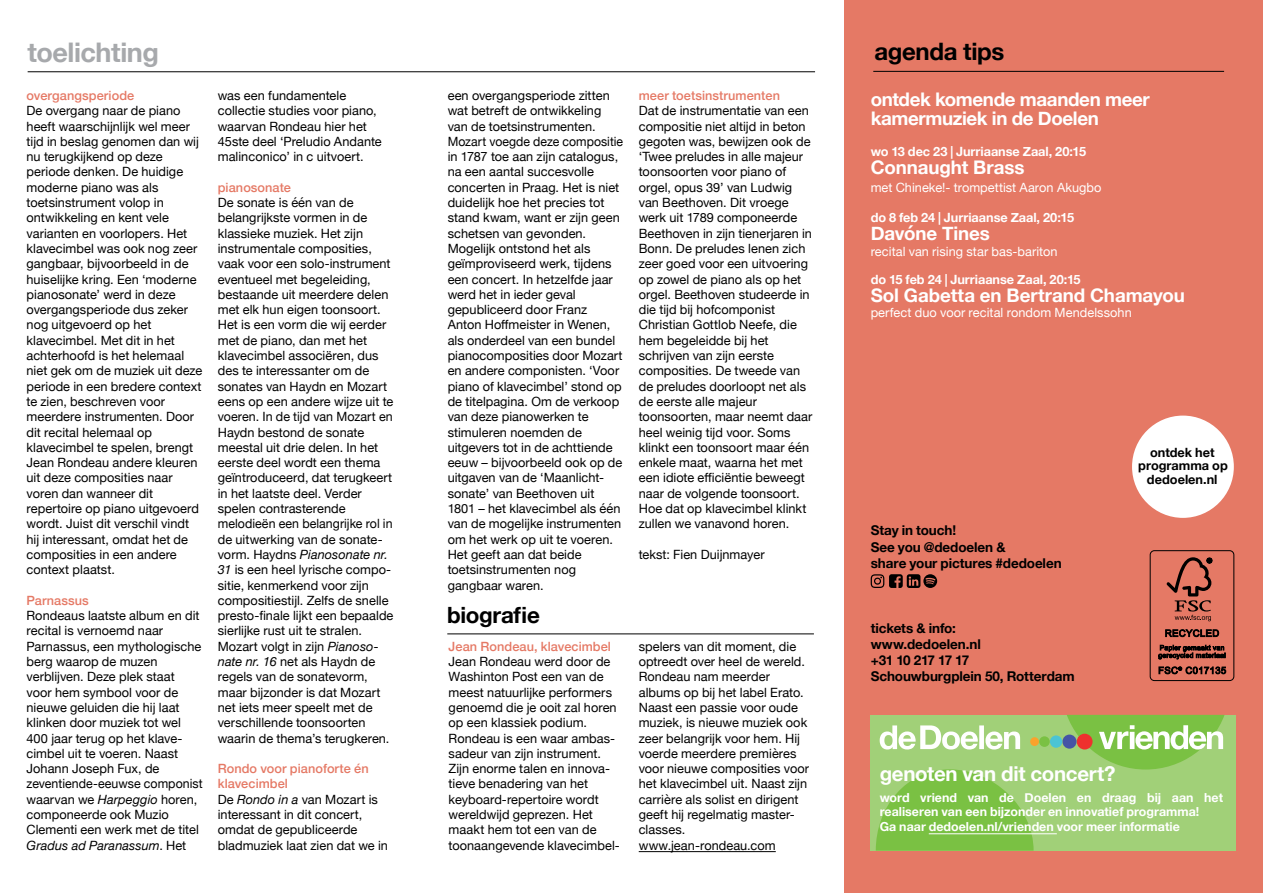
<style>
.page{position:relative;width:1263px;height:893px;background:#fff}
.page>*{position:absolute;margin:0;border:0;box-sizing:border-box;transform-origin:0 0}
.t1{font:700 27px "Helvetica Neue";letter-spacing:-.02em;color:#a7a9ac}
.t2{font:700 24px "Helvetica Neue";letter-spacing:-.015em;color:#000}
.t3{font:700 22.35px "Helvetica Neue";letter-spacing:-.015em;color:#000}
.t4{font:700 20.55px "Helvetica Neue";letter-spacing:-.015em;color:#fff}
.t5{font:700 18.75px/19.5px "Helvetica Neue";letter-spacing:-.015em;color:#fff}
.t6{font:700 13.5px/16.2px "Helvetica Neue";letter-spacing:-.005em;color:#000}
.t7{font:12.75px/15.3px "Helvetica Neue";letter-spacing:.005em;color:#000}
.t8{font:12.75px "Helvetica Neue";letter-spacing:.005em;color:#fff}
.t9{font:700 12.75px "Helvetica Neue";letter-spacing:-.005em;color:#fff}
.t10{font:500 12.75px "Helvetica Neue";letter-spacing:.005em;color:#e57965}
.t11{font:700 12.75px/13.5px "Helvetica Neue";color:#000;text-align:center}
.t12{font:700 12.45px/14.7px "Helvetica Neue";color:#fff}
.s1{font-style:italic}
.s2{font-weight:500;color:#e57965}
</style>
<div class="page">
<hr style="left:28px;top:72px;width:787px;height:1px;background:#000">
<hr style="left:639px;top:851px;width:137px;height:1px;background:#000">
<hr style="left:447px;top:634px;width:367px;height:1px;background:#000">
<div style="left:844px;top:0;width:419px;height:893px;background:#e57965"></div>
<svg style="left:871px;top:574px;width:66px;height:14px"></svg>
<div style="left:1150px;top:550px;width:84px;height:131px;border:1px solid #000;border-radius:4px"></div>
<svg style="left:1166px;top:557px;width:46px;height:64px"></svg>
<svg style="left:1165px;top:629px;width:54px;height:8px"></svg>
<svg style="left:1158px;top:645px;width:68px;height:14px"></svg>
<svg style="left:1158px;top:666px;width:68px;height:8px"></svg>
<hr style="left:873px;top:71px;width:351px;height:1px;background:#000">
<div style="left:871px;top:715px;width:365px;height:136px;background:#a1d078"></div>
<svg style="left:880px;top:725px;width:140px;height:24px"></svg>
<svg style="left:1067px;top:715px;width:157px;height:54px"></svg>
<div style="left:1077px;top:734px;width:15px;height:15px;background:#ee312e;border-radius:50%"></div>
<div style="left:1062px;top:735px;width:14px;height:14px;background:#4554a5;border-radius:50%"></div>
<div style="left:1050px;top:735px;width:12px;height:13px;background:#4bc4d4;border-radius:50%"></div>
<div style="left:1039px;top:736px;width:11px;height:11px;background:#7ac143;border-radius:50%"></div>
<div style="left:1030px;top:737px;width:9px;height:9px;background:#faa22c;border-radius:50%"></div>
<svg style="left:876px;top:769px;width:157px;height:82px"></svg>
<hr style="left:929px;top:833px;width:128px;height:1px;background:#fff">
<div style="left:1132px;top:416px;width:102px;height:102px;background:#fff;border-radius:50%"></div>
<h1 class="t1" style="left:28px;top:31px;width:133px">toelichting</h1>
<p class="t10" style="left:27px;top:85px;width:109px">overgangsperiode</p>
<p class="t7" style="left:27px;top:104px;width:177px">De overgang naar de piano heeft waarschijnlijk wel meer tijd in beslag genomen dan wij nu terugkijkend op deze periode denken. De huidige moderne piano was als toetsinstrument volop in ontwikkeling en kent vele varianten en voorlopers. Het klavecimbel was ook nog zeer gangbaar, bijvoorbeeld in de huiselijke kring. Een ‘moderne pianosonate’ werd in deze overgangsperiode dus zeker nog uitgevoerd op het klavecimbel. Met dit in het achterhoofd is het helemaal niet gek om de muziek uit deze periode in een bredere context te zien, beschreven voor meerdere instrumenten. Door dit recital helemaal op klavecimbel te spelen, brengt<br>Jean Rondeau andere kleuren uit deze composities naar voren dan wanneer dit repertoire op piano uitgevoerd wordt. Juist dit verschil vindt hij interessant, omdat het de composities in een andere context plaatst.</p>
<p class="t10" style="left:27px;top:590px;width:64px">Parnassus</p>
<p class="t7" style="left:27px;top:609px;width:178px">Rondeaus laatste album en dit recital is vernoemd naar<br>Parnassus, een mythologische berg waarop de muzen verblijven. Deze plek staat voor hem symbool voor de nieuwe geluiden die hij laat klinken door muziek tot wel<br>400 jaar terug op het klave&shy;cimbel uit te voeren. Naast<br>Johann Joseph Fux, de zeventiende-eeuwse componist waarvan we <span class="s1">Harpeggio</span> horen, componeerde ook Muzio<br>Clementi een werk met de titel<br><span class="s1">Gradus ad Paranassum</span>. Het</p>
<p class="t7" style="left:218px;top:88px;width:165px">was een fundamentele collectie studies voor piano, waarvan Rondeau hier het<br>45ste deel ‘Preludio Andante malinconico’ in c uitvoert.</p>
<p class="t10" style="left:218px;top:177px;width:75px">pianosonate</p>
<p class="t7" style="left:218px;top:196px;width:177px">De sonate is één van de belangrijkste vormen in de klassieke muziek. Het zijn instrumentale composities, vaak voor een solo-instrument eventueel met begeleiding, bestaande uit meerdere delen met elk hun eigen toonsoort.<br>Het is een vorm die wij eerder met de piano, dan met het klavecimbel associëren, dus des te interessanter om de sonates van Haydn en Mozart eens op een andere wijze uit te voeren. In de tijd van Mozart en<br>Haydn bestond de sonate meestal uit drie delen. In het eerste deel wordt een thema geïntroduceerd, dat terugkeert in het laatste deel. Verder spelen contrasterende melodieën een belangrijke rol in de uitwerking van de sonate&shy;vorm. Haydns <span class="s1">Pianosonate nr.<br>31</span> is een heel lyrische compo&shy;sitie, kenmerkend voor zijn compositiestijl. Zelfs de snelle presto-finale lijkt een bepaalde sierlijke rust uit te stralen.<br>Mozart volgt in zijn <span class="s1">Pianoso&shy;nate nr. 16</span> net als Haydn de regels van de sonatevorm, maar bijzonder is dat Mozart net iets meer speelt met de verschillende toonsoorten waarin de thema’s terugkeren.</p>
<p class="t7" style="left:218px;top:762px;width:172px"><span class="s2">Rondo voor pianoforte én klavecimbel<br></span>De <span class="s1">Rondo in a</span> van Mozart is interessant in dit concert, omdat de gepubliceerde bladmuziek laat zien dat we in</p>
<p class="t7" style="left:448px;top:88px;width:177px">een overgangsperiode zitten wat betreft de ontwikkeling van de toetsinstrumenten.<br>Mozart voegde deze compositie in 1787 toe aan zijn catalogus, na een aantal succesvolle concerten in Praag. Het is niet duidelijk hoe het precies tot stand kwam, want er zijn geen schetsen van gevonden.<br>Mogelijk ontstond het als geïmproviseerd werk, tijdens een concert. In hetzelfde jaar werd het in ieder geval gepubliceerd door Franz<br>Anton Hoffmeister in Wenen, als onderdeel van een bundel pianocomposities door Mozart en andere componisten. ‘Voor piano of klavecimbel’ stond op de titelpagina. Om de verkoop van deze pianowerken te stimuleren noemden de uitgevers tot in de achttiende eeuw – bijvoorbeeld ook op de uitgaven van de ‘Maanlicht&shy;sonate’ van Beethoven uit<br>1801 – het klavecimbel als één van de mogelijke instrumenten om het werk op uit te voeren.<br>Het geeft aan dat beide toetsinstrumenten nog gangbaar waren.</p>
<h3 class="t3" style="left:447px;top:597px;width:94px">biografie</h3>
<p class="t10" style="left:449px;top:636px;width:164px">Jean Rondeau, klavecimbel</p>
<p class="t7" style="left:449px;top:655px;width:173px">Jean Rondeau werd door de<br>Washinton Post een van de meest natuurlijke performers genoemd die je ooit zal horen op een klassiek podium.<br>Rondeau is een waar ambas&shy;sadeur van zijn instrument.<br>Zijn enorme talen en innova&shy;tieve benadering van het keyboard-repertoire wordt wereldwijd geprezen. Het maakt hem tot een van de toonaangevende klavecimbel-</p>
<p class="t10" style="left:639px;top:85px;width:143px">meer toetsinstrumenten</p>
<p class="t7" style="left:639px;top:104px;width:175px">Dat de instrumentatie van een compositie niet altijd in beton gegoten was, bewijzen ook de ‘Twee preludes in alle majeur toonsoorten voor piano of orgel, opus 39’ van Ludwig van Beethoven. Dit vroege werk uit 1789 componeerde<br>Beethoven in zijn tienerjaren in<br>Bonn. De preludes lenen zich zeer goed voor een uitvoering op zowel de piano als op het orgel. Beethoven studeerde in die tijd bij hofcomponist<br>Christian Gottlob Neefe, die hem begeleidde bij het schrijven van zijn eerste composities. De tweede van de preludes doorloopt net als de eerste alle majeur toonsoorten, maar neemt daar heel weinig tijd voor. Soms klinkt een toonsoort maar één enkele maat, waarna het met een idiote efficiëntie beweegt naar de volgende toonsoort.<br>Hoe dat op klavecimbel klinkt zullen we vanavond horen.</p>
<p class="t7" style="left:639px;top:547px;width:127px">tekst: Fien Duijnmayer</p>
<p class="t7" style="left:639px;top:639px;width:172px">spelers van dit moment, die optreedt over heel de wereld.<br>Rondeau nam meerder albums op bij het label Erato.<br>Naast een passie voor oude muziek, is nieuwe muziek ook zeer belangrijk voor hem. Hij voerde meerdere premières voor nieuwe composities voor het klavecimbel uit. Naast zijn carrière als solist en dirigent geeft hij regelmatig master&shy;classes. www.jean-rondeau.com</p>
<h2 class="t2" style="left:874px;top:33px;width:131px">agenda tips</h2>
<h3 class="t5" style="left:871px;top:90px;width:281px">ontdek komende maanden meer kamermuziek in de Doelen</h3>
<p class="t9" style="left:871px;top:141px;width:217px">wo 13 dec 23 | Jurriaanse Zaal, 20:15</p>
<h3 class="t5" style="left:871px;top:158px;width:155px">Connaught Brass</h3>
<p class="t8" style="left:871px;top:178px;width:232px">met Chineke!- trompettist Aaron Akugbo</p>
<p class="t9" style="left:871px;top:208px;width:205px">do 8 feb 24 | Jurriaanse Zaal, 20:15</p>
<h3 class="t5" style="left:871px;top:224px;width:121px">Davóne Tines</h3>
<p class="t8" style="left:871px;top:242px;width:188px">recital van rising star bas-bariton</p>
<p class="t9" style="left:871px;top:269px;width:211px">do 15 feb 24 | Jurriaanse Zaal, 20:15</p>
<h3 class="t5" style="left:871px;top:286px;width:316px">Sol Gabetta en Bertrand Chamayou</h3>
<p class="t8" style="left:871px;top:303px;width:263px">perfect duo voor recital rondom Mendelssohn</p>
<p class="t6" style="left:871px;top:523px;width:192px">Stay in touch!<br>See you @dedoelen &amp;<br>share your pictures #dedoelen</p>
<p class="t6" style="left:871px;top:620px;width:206px">tickets &amp; info:<br>www.dedoelen.nl<br>+31 10 217 17 17<br>Schouwburgplein 50, Rotterdam</p>
<p class="t11" style="left:1138px;top:446px;width:91px">ontdek het programma op dedoelen.nl</p>
<h3 class="t4" style="left:880px;top:758px;width:237px">genoten van dit concert?</h3>
<p class="t12" style="left:880px;top:790px;width:345px">word vriend van de Doelen en draag bij aan het realiseren van een bijzonder en innovatief programma!<br>Ga naar dedoelen.nl/vrienden voor meer informatie</p>
</div>
